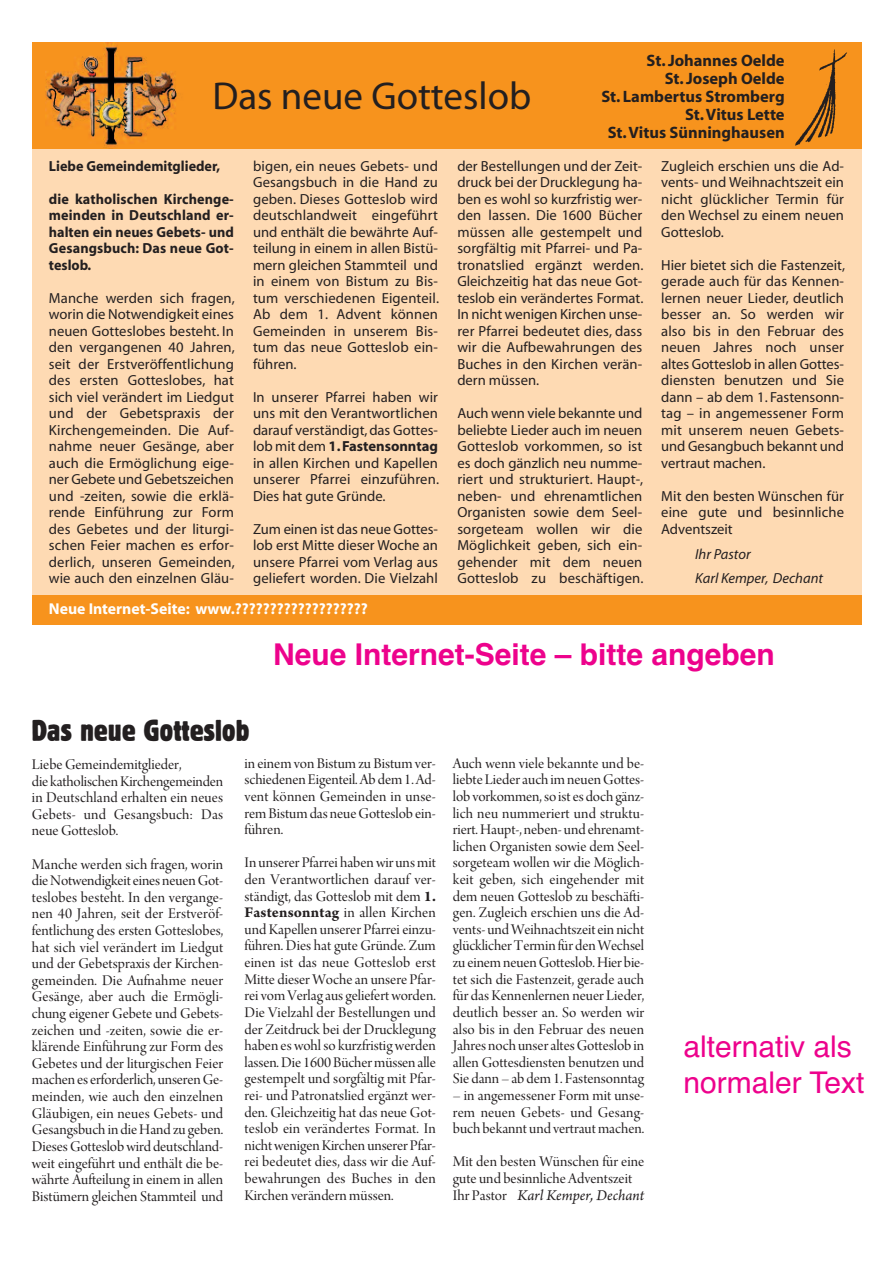
<style>
.page{position:relative;width:893px;height:1263px;background:#fff}
.page>*{position:absolute;margin:0;border:0;box-sizing:border-box;transform-origin:0 0}
.t1{font:39px "Myriad";color:#231f20}
.t2{font:700 30px "Helvetica";color:#ed028c}
.t3{font:30px/36px "Helvetica";color:#ed028c}
.t4{font:30px "Blo Con";color:#231f20}
.t5{font:700 16.5px/18px "Myriad";color:#231f20;text-align:right}
.t6{font:15.75px/16.6px "Arno Pro Display";color:#231f20;text-align:justify}
.t7{font:700 15.75px "Myriad";color:#fff}
.t8{font:italic 15.75px "Arno Pro";color:#231f20}
.t9{font:14.7px/16.5px "Myriad";letter-spacing:.01em;color:#231f20;text-align:justify}
.t10{font:700 14.7px/16.5px "Myriad";color:#231f20;text-align:justify}
.t11{font:italic 14.7px/24.8px "Myriad";color:#231f20}
.s1{font-weight:700}
.s2{font-family:"Arno Pro";font-weight:700}
.s3{font-family:"Arno Pro Display";font-style:normal}
</style>
<div class="page">
<div style="left:32px;top:43px;width:829px;height:554px;background:#fedab3"></div>
<div style="left:32px;top:43px;width:829px;height:106px;background:#f7931d"></div>
<img style="left:46px;top:43px;width:131px;height:106px">
<img style="left:795px;top:49px;width:52px;height:97px">
<div style="left:32px;top:595px;width:829px;height:30px;background:#f7931d"></div>
<h1 class="t1" style="left:213px;top:81px;width:320px">Das neue Gotteslob</h1>
<p class="t5" style="left:601px;top:53px;width:185px">St. Johannes Oelde<br>St. Joseph Oelde<br>St. Lambertus Stromberg<br>St.Vitus Lette<br>St.Vitus Sünninghausen</p>
<p class="t10" style="left:49px;top:159px;width:173px">Liebe Gemeindemitglieder,</p>
<p class="t10" style="left:49px;top:192px;width:186px">die katholischen Kirchenge&shy;meinden in Deutschland er&shy;halten ein neues Gebets- und Gesangsbuch: Das neue Got&shy;teslob.</p>
<p class="t9" style="left:49px;top:291px;width:187px">Manche werden sich fragen, worin die Notwendigkeit eines neuen Gotteslobes besteht. In den vergangenen 40 Jahren, seit der Erstveröffentlichung des ersten Gotteslobes, hat sich viel verändert im Liedgut und der Gebetspraxis der Kirchengemeinden. Die Auf&shy;nahme neuer Gesänge, aber auch die Ermöglichung eige&shy;ner Gebete und Gebetszeichen und -zeiten, sowie die erklä&shy;rende Einführung zur Form des Gebetes und der liturgi&shy;schen Feier machen es erfor&shy;derlich, unseren Gemeinden, wie auch den einzelnen Gläu-</p>
<p class="t9" style="left:253px;top:159px;width:188px">bigen, ein neues Gebets- und Gesangsbuch in die Hand zu geben. Dieses Gotteslob wird deutschlandweit eingeführt und enthält die bewährte Auf&shy;teilung in einem in allen Bistü&shy;mern gleichen Stammteil und in einem von Bistum zu Bis&shy;tum verschiedenen Eigenteil.<br>Ab dem 1. Advent können Gemeinden in unserem Bis&shy;tum das neue Gotteslob ein&shy;führen.</p>
<p class="t9" style="left:253px;top:390px;width:188px">In unserer Pfarrei haben wir uns mit den Verantwortlichen darauf verständigt,das Gottes&shy;lob mit dem <span class="s1">1.Fastensonntag </span>in allen Kirchen und Kapellen unserer Pfarrei einzuführen.<br>Dies hat gute Gründe.</p>
<p class="t9" style="left:253px;top:522px;width:186px">Zum einen ist das neue Gottes&shy;lob erst Mitte dieser Woche an unsere Pfarrei vom Verlag aus geliefert worden. Die Vielzahl</p>
<p class="t9" style="left:457px;top:159px;width:188px">der Bestellungen und der Zeit&shy;druck bei der Drucklegung ha&shy;ben es wohl so kurzfristig wer&shy;den lassen. Die 1600 Bücher müssen alle gestempelt und sorgfältig mit Pfarrei- und Pa&shy;tronatslied ergänzt werden.<br>Gleichzeitig hat das neue Got&shy;teslob ein verändertes Format.<br>In nicht wenigen Kirchen unse&shy;rer Pfarrei bedeutet dies, dass wir die Aufbewahrungen des Buches in den Kirchen verän&shy;dern müssen.</p>
<p class="t9" style="left:457px;top:406px;width:188px">Auch wenn viele bekannte und beliebte Lieder auch im neuen Gotteslob vorkommen, so ist es doch gänzlich neu numme&shy;riert und strukturiert. Haupt-, neben- und ehrenamtlichen Organisten sowie dem Seel&shy;sorgeteam wollen wir die Möglichkeit geben, sich ein&shy;gehender mit dem neuen Gotteslob zu beschäftigen.</p>
<p class="t9" style="left:661px;top:159px;width:184px">Zugleich erschien uns die Ad&shy;vents- und Weihnachtszeit ein nicht glücklicher Termin für den Wechsel zu einem neuen Gotteslob.</p>
<p class="t9" style="left:661px;top:258px;width:185px">Hier bietet sich die Fastenzeit, gerade auch für das Kennen&shy;lernen neuer Lieder, deutlich besser an. So werden wir also bis in den Februar des neuen Jahres noch unser altes Gotteslob in allen Gottes&shy;diensten benutzen und Sie dann – ab dem 1. Fastensonn&shy;tag – in angemessener Form mit unserem neuen Gebets&shy;und Gesangbuch bekannt und vertraut machen.</p>
<p class="t9" style="left:661px;top:489px;width:184px">Mit den besten Wünschen für eine gute und besinnliche Adventszeit</p>
<p class="t11" style="left:695px;top:543px;width:129px">Ihr Pastor<br>Karl Kemper, Dechant</p>
<p class="t7" style="left:49px;top:603px;width:321px">Neue Internet-Seite: www.???????????????????</p>
<h2 class="t2" style="left:273px;top:637px;width:503px">Neue Internet-Seite – bitte angeben</h2>
<h2 class="t4" style="left:32px;top:713px;width:220px">Das neue Gotteslob</h2>
<p class="t6" style="left:32px;top:757px;width:193px;text-align:left">Liebe Gemeindemitglieder,<br>die katholischenKirchengemeinden in Deutschland erhalten ein neues<br>Gebets- und Gesangsbuch: Das neue Gotteslob.</p>
<p class="t6" style="left:32px;top:857px;width:193px">Manche werden sich fragen, worin dieNotwendigkeiteines neuenGot&shy;teslobes besteht. In den vergange&shy;nen 40 Jahren, seit der Erstveröf&shy;fentlichung des ersten Gotteslobes, hat sich viel verändert im Liedgut und der Gebetspraxis der Kirchen&shy;gemeinden. Die Aufnahme neuer Gesänge, aber auch die Ermögli&shy;chung eigener Gebete und Gebets&shy;zeichen und -zeiten, sowie die er&shy;klärende Einführung zur Form des Gebetes und der liturgischen Feier machen eserforderlich, unserenGe&shy;meinden, wie auch den einzelnen Gläubigen, ein neues Gebets- und Gesangsbuch in dieHand zu geben.<br>DiesesGotteslobwird deutschland&shy;weit eingeführt und enthält die be&shy;währte Aufteilung in einem in allen Bistümern gleichen Stammteil und</p>
<p class="t6" style="left:244px;top:756px;width:193px">in einem von Bistum zu Bistum ver&shy;schiedenen Eigenteil.Ab dem1.Ad&shy;vent können Gemeinden in unse&shy;remBistumdas neueGotteslob ein&shy;führen.</p>
<p class="t6" style="left:244px;top:856px;width:193px">In unserer Pfarrei habenwir unsmit den Verantwortlichen darauf ver&shy;ständigt, das Gotteslob mit dem <span class="s2">1.<br>Fastensonntag</span> in allen Kirchen und Kapellen unserer Pfarrei einzu&shy;führen. Dies hat gute Gründe. Zum einen ist das neue Gotteslob erst Mitte dieser Woche an unsere Pfar&shy;reivomVerlag aus geliefertworden.<br>Die Vielzahl der Bestellungen und der Zeitdruck bei der Drucklegung haben eswohlso kurzfristigwerden lassen.Die 1600Büchermüssen alle gestempelt und sorgfältig mit Pfar&shy;rei- und Patronatslied ergänzt wer&shy;den. Gleichzeitig hat das neue Got&shy;teslob ein verändertes Format. In nichtwenigenKirchen unserer Pfar&shy;rei bedeutet dies, dass wir die Auf&shy;bewahrungen des Buches in den Kirchen verändern müssen.</p>
<p class="t6" style="left:453px;top:756px;width:193px">Auch wenn viele bekannte und be&shy;liebte Liederauch imneuenGottes&shy;lob vorkommen,so istes doch gänz&shy;lich neu nummeriert und struktu&shy;riert.Haupt-, neben- und ehrenamt&shy;lichen Organisten sowie dem Seel&shy;sorgeteam wollen wir die Möglich&shy;keit geben, sich eingehender mit dem neuen Gotteslob zu beschäfti&shy;gen. Zugleich erschien uns die Ad&shy;vents- undWeihnachtszeitein nicht glücklicherTermin für denWechsel zu einemneuenGotteslob.Hier bie&shy;tet sich die Fastenzeit, gerade auch für das Kennenlernen neuer Lieder, deutlich besser an. So werden wir also bis in den Februar des neuen Jahres noch unseraltesGotteslob in allen Gottesdiensten benutzen und Sie dann – ab dem1. Fastensonntag</p>
<p class="t6" style="left:453px;top:1088px;width:193px">– in angemessener Form mit unse&shy;rem neuen Gebets- und Gesang&shy;buch bekannt und vertrautmachen.</p>
<p class="t6" style="left:453px;top:1155px;width:193px">Mit den besten Wünschen für eine gute und besinnliche Adventszeit</p>
<p class="t8" style="left:453px;top:1189px;width:193px"><span class="s3">Ihr Pastor</span> Karl Kemper, Dechant</p>
<h2 class="t3" style="left:683px;top:1029px;width:183px">alternativ als normaler Text</h2>
</div>
